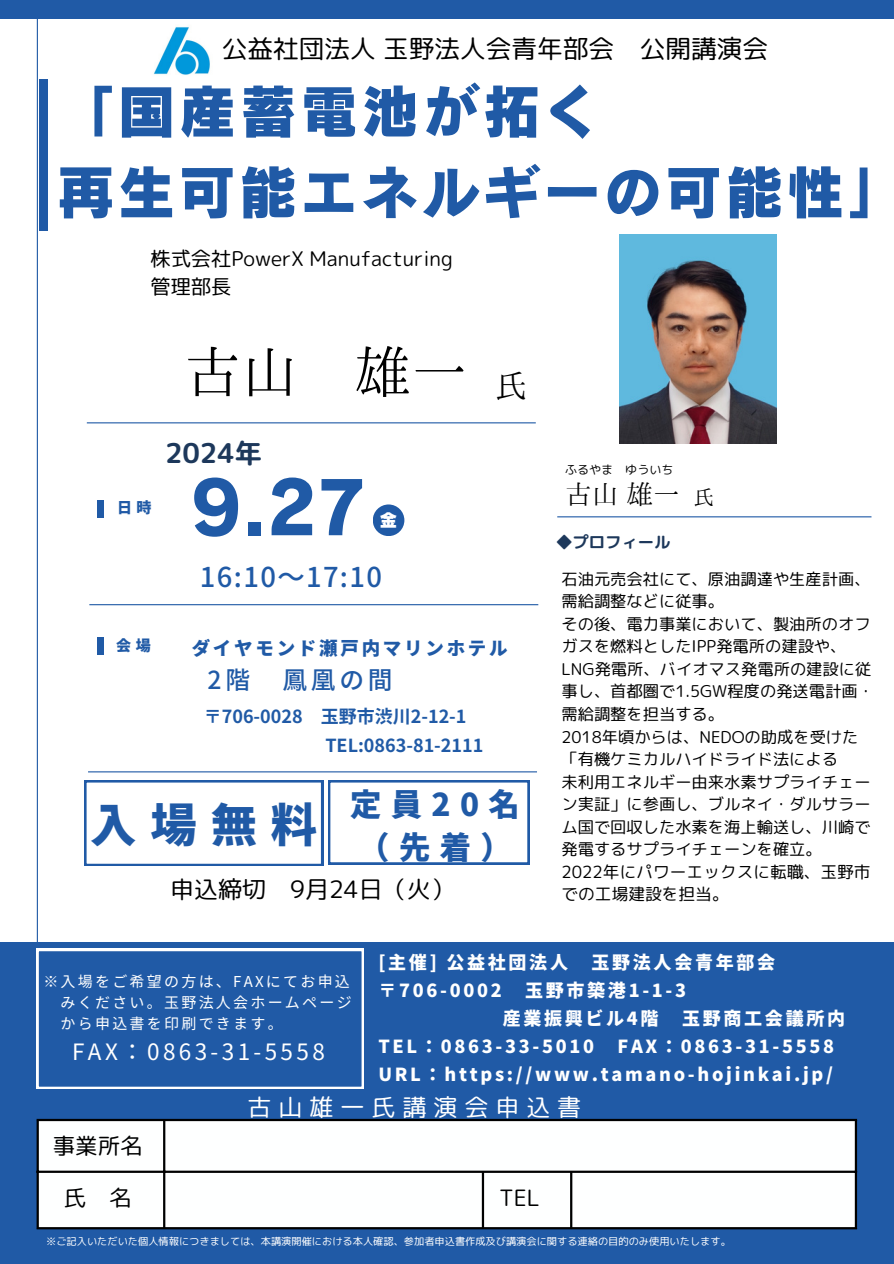
<style>
.page{position:relative;width:894px;height:1264px;background:#fff}
.page>*{position:absolute;margin:0;border:0;box-sizing:border-box;transform-origin:0 0}
.t1{font:72px "Canva Rodin Pro N EB";color:#205aa6}
.t2{font:57.9px "Canva Rodin Pro N EB";letter-spacing:.05em;color:#205aa6}
.t3{font:56.7px "IP Aex Mincho";color:#000}
.t4{font:900 46.35px "Noto Sans JP";color:#205aa6}
.t5{font:33px "IP Aex Mincho";color:#000}
.t6{font:900 31.35px/42.8px "Noto Sans JP";letter-spacing:.3em;color:#205aa6}
.t7{font:500 27.3px "Noto Sans JP";letter-spacing:.05em;color:#205aa6}
.t8{font:27.3px "rounded mplus 1 p bold";color:#1d385b}
.t9{font:26.7px "IP Aex Mincho";color:#000}
.t10{font:25.65px "rounded mplus 1 p regular";color:#000}
.t11{font:500 24.75px "Noto Sans JP";letter-spacing:.15em;color:#205aa6}
.t12{font:24px "rounded mplus 1 p regular";color:#000}
.t13{font:24px "rounded mplus 1 p regular";letter-spacing:.29em;color:#fff}
.t14{font:22.5px "Noto Sans JP";letter-spacing:.15em;color:#fff}
.t15{font:22.5px "rounded mplus 1 p regular";color:#000}
.t16{font:21px "IP Aex Mincho";color:#000}
.t17{font:20.25px "rounded mplus 1 p regular";color:#000}
.t18{font:900 18.45px "Noto Sans JP";letter-spacing:.15em;color:#205aa6}
.t19{font:900 18px "Noto Sans JP";letter-spacing:.15em;color:#fff}
.t20{font:700 18px "Noto Sans JP";color:#205aa6}
.t21{font:18px "Canva Rodin Pro N EB";color:#fff}
.t22{font:16.8px/22.5px "rounded mplus 1 p regular";color:#000}
.t23{font:16.35px "rounded mplus 1 p bold";color:#1d385b}
.t24{font:16.2px/22.5px "rounded mplus 1 p regular";color:#000}
.t25{font:15px "Noto Sans JP";letter-spacing:.15em;color:#fff}
.t26{font:900 15px "Noto Sans JP";color:#205aa6}
.t27{font:12px "rounded mplus 1 p regular";color:#000}
.t28{font:10.2px "rounded mplus 1 p regular";color:#fff}
.s1{color:rgb(255 255 255/.4)}
</style>
<div class="page">
<div style="left:372px;top:504px;width:32px;height:32px;background:#205aa6;border-radius:50%"></div>
<svg style="left:98px;top:500px;width:5px;height:17px"></svg>
<div style="left:98px;top:637px;width:5px;height:18px;background:#205aa6"></div>
<hr style="left:89px;top:604px;width:449px;height:1px;background:#205aa6">
<hr style="left:88px;top:771px;width:449px;height:1px;background:#205aa6">
<div style="left:0;top:941px;width:893px;height:322px;background:#205aa6"></div>
<hr style="left:37px;top:0;width:1px;height:1263px;background:#205aa6">
<div style="left:39px;top:79px;width:8px;height:152px;background:#205aa6"></div>
<div style="left:0;top:0;width:893px;height:19px;background:#205aa6"></div>
<img style="left:153px;top:27px;width:57px;height:48px">
<hr style="left:557px;top:516px;width:314px;height:1px;background:#205aa6">
<hr style="left:87px;top:422px;width:448px;height:1px;background:#205aa6">
<svg style="left:84px;top:780px;width:445px;height:85px"></svg>
<svg style="left:37px;top:949px;width:327px;height:139px"></svg>
<div style="left:39px;top:1121px;width:815px;height:106px;background:#feffff"></div>
<hr style="left:37px;top:1121px;width:2px;height:106px;background:#000">
<hr style="left:163px;top:1121px;width:2px;height:106px;background:#000">
<hr style="left:481px;top:1172px;width:3px;height:55px;background:#000">
<hr style="left:570px;top:1172px;width:2px;height:55px;background:#000">
<hr style="left:854px;top:1121px;width:2px;height:106px;background:#000">
<hr style="left:37px;top:1118px;width:819px;height:3px;background:#000">
<hr style="left:37px;top:1170px;width:819px;height:2px;background:#000">
<hr style="left:37px;top:1227px;width:819px;height:2px;background:#000">
<img style="left:619px;top:234px;width:157px;height:209px">
<p class="t10" style="left:222px;top:31px;width:548px">公益社団法人玉野法人会青年部会 公開講演会</p>
<p class="t2" style="left:57px;top:82px;width:545px">「国産蓄電池が拓く</p>
<p class="t2" style="left:57px;top:163px;width:849px">再<span class="s1">生</span>可能エネルギーの可能性」</p>
<p class="t17" style="left:150px;top:244px;width:303px">株式会社PowerX Manufacturing</p>
<p class="t17" style="left:150px;top:272px;width:82px">管理部長</p>
<p class="t3" style="left:184px;top:343px;width:276px">古山 雄一</p>
<p class="t26" style="left:117px;top:496px;width:36px">日時</p>
<h6 class="t8" style="left:165px;top:434px;width:99px">2024年</h6>
<p class="t1" style="left:192px;top:472px;width:175px">9.27</p>
<p class="t21" style="left:379px;top:511px;width:18px">金</p>
<h1 class="t7" style="left:200px;top:555px;width:183px">16:10～17:10</h1>
<p class="t5" style="left:495px;top:369px;width:30px">氏</p>
<p class="t26" style="left:116px;top:633px;width:36px">会場</p>
<p class="t18" style="left:192px;top:633px;width:317px">ダイヤモンド瀬戸内マリンホテル</p>
<p class="t11" style="left:207px;top:660px;width:44px">2階</p>
<p class="t11" style="left:282px;top:660px;width:112px">鳳凰の間</p>
<p class="t20" style="left:204px;top:702px;width:264px">〒706-0028 玉野市渋川2-12-1</p>
<p class="t20" style="left:325px;top:731px;width:159px">TEL:0863-81-2111</p>
<p class="t4" style="left:90px;top:788px;width:228px">入場無料</p>
<p class="t6" style="left:350px;top:781px;width:171px">定員20名（先着）</p>
<p class="t12" style="left:170px;top:872px;width:286px">申込締切 9月24日（火）</p>
<p class="t27" style="left:565px;top:461px;width:110px">ふるやま ゆういち</p>
<p class="t9" style="left:565px;top:480px;width:112px">古山雄一</p>
<p class="t16" style="left:693px;top:486px;width:19px">氏</p>
<p class="t23" style="left:556px;top:530px;width:116px">◆プロフィール</p>
<p class="t24" style="left:561px;top:567px;width:310px">石油元売会社にて、原油調達や生産計画、需給調整などに従事。</p>
<h5 class="t24" style="left:561px;top:612px;width:314px">その後、電力事業において、製油所のオフガスを燃料としたIPP発電所の建設や、<br>LNG発電所、バイオマス発電所の建設に従事し、首都圏で1.5GW程度の発送電計画・需給調整を担当する。</h5>
<h4 class="t24" style="left:561px;top:725px;width:298px">2018年頃からは、NEDOの助成を受けた「有機ケミカルハイドライド法による</h4>
<p class="t24" style="left:561px;top:770px;width:310px;text-align:justify">未利用エネルギー由来水素サプライチェーン実証」に参画し、ブルネイ・ダルサラーム国で回収した水素を海上輸送し、川崎で発電するサプライチェーンを確立。</p>
<p class="t22" style="left:561px;top:860px;width:310px">2022年にパワーエックスに転職、玉野市での工場建設を担当。</p>
<p class="t25" style="left:43px;top:969px;width:308px">※入場をご希望の方は、FAXにてお申込</p>
<p class="t25" style="left:61px;top:990px;width:292px">みください。玉野法人会ホームページ</p>
<h3 class="t25" style="left:61px;top:1012px;width:223px">から申込書を印刷できます。</h3>
<p class="t14" style="left:72px;top:1033px;width:254px">FAX：0863-31-5558</p>
<p class="t19" style="left:378px;top:947px;width:191px">[主催] 公益社団法人</p>
<p class="t19" style="left:591px;top:947px;width:185px">玉野法人会青年部会</p>
<h6 class="t19" style="left:378px;top:975px;width:125px">〒706-0002</h6>
<h6 class="t19" style="left:525px;top:975px;width:162px">玉野市築港1-1-3</h6>
<p class="t19" style="left:502px;top:1004px;width:157px">産業振興ビル4階</p>
<p class="t19" style="left:682px;top:1004px;width:164px">玉野商工会議所内</p>
<p class="t19" style="left:378px;top:1032px;width:217px">TEL：0863-33-5010</p>
<p class="t19" style="left:617px;top:1032px;width:218px">FAX：0863-31-5558</p>
<p class="t19" style="left:378px;top:1060px;width:456px">URL：https://www.tamano-hojinkai.jp/</p>
<p class="t13" style="left:247px;top:1089px;width:335px">古山雄一氏講演会申込書</p>
<p class="t15" style="left:53px;top:1129px;width:91px">事業所名</p>
<p class="t15" style="left:64px;top:1181px;width:69px">氏 名</p>
<p class="t15" style="left:499px;top:1181px;width:43px">TEL</p>
<p class="t28" style="left:46px;top:1234px;width:686px">※ご記入いただいた個人情報につきましては、本講演開催における本人確認、参加者申込書作成及び講演会に関する連絡の目的のみ使用いたします。</p>
</div>
